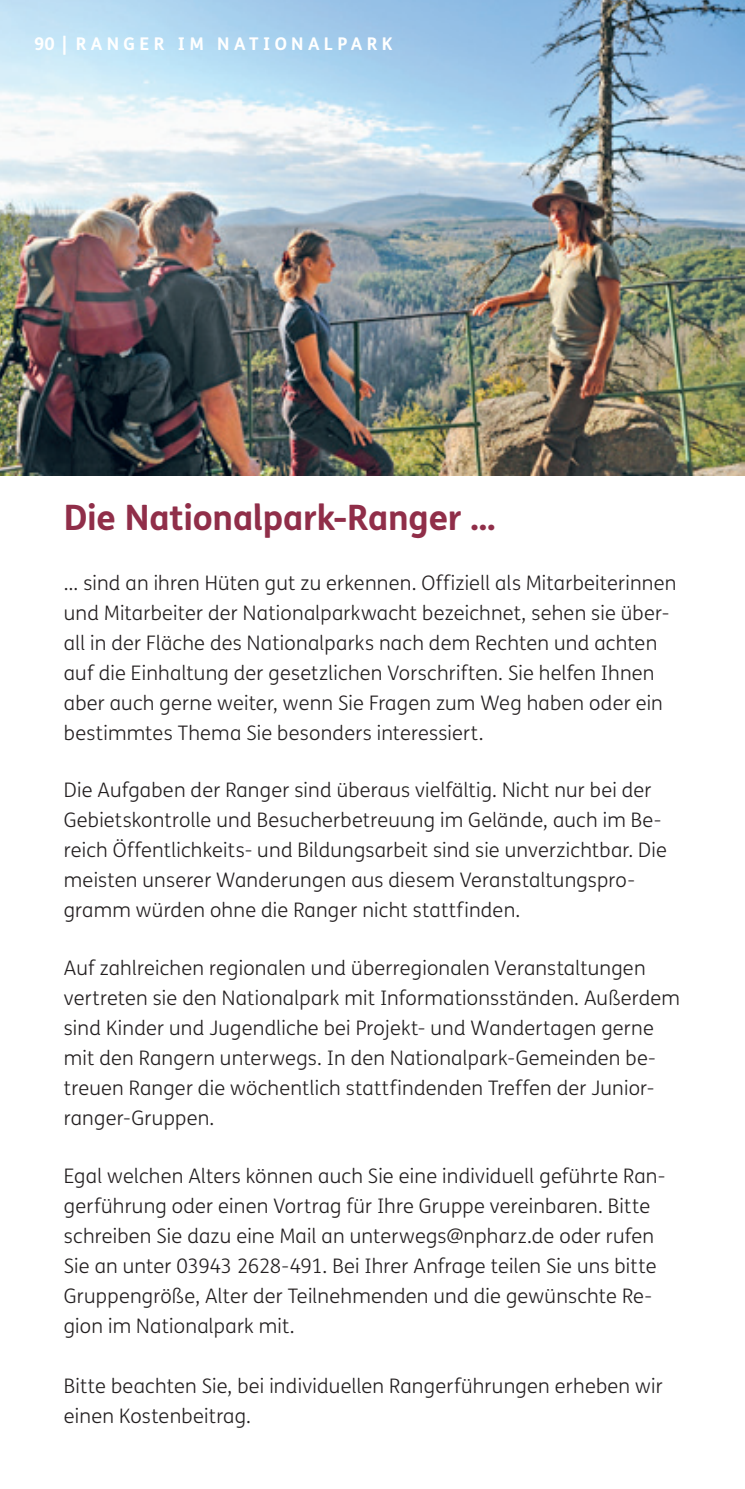
<style>
.page{position:relative;width:745px;height:1489px;background:#fff}
.page>*{position:absolute;margin:0;border:0;box-sizing:border-box;transform-origin:0 0}
.Head1_aubergine{font:700 35px "FS Me";letter-spacing:-.01em;color:#902e49}
.Programm{font:300 20px/30px "FS Me";letter-spacing:.01em;color:#231f20}
.t1{font:700 17.5px "FS Me";letter-spacing:.25em;color:#fff}
</style>
<div class="page">
<img style="left:0;top:0;width:744px;height:475px">
<p class="t1" style="left:34px;top:30px;width:360px">90 | RANGER IM NATIONALPARK</p>
<p class="Head1_aubergine" style="left:64px;top:490px;width:433px">Die Nationalpark-Ranger …</p>
<p class="Programm" style="left:64px;top:567px;width:613px">… sind an ihren Hüten gut zu erkennen. Offiziell als Mitarbeiterinnen und Mitarbeiter der Nationalparkwacht bezeichnet, sehen sie über&shy;all in der Fläche des Nationalparks nach dem Rechten und achten auf die Einhaltung der gesetzlichen Vorschriften. Sie helfen Ihnen aber auch gerne weiter, wenn Sie Fragen zum Weg haben oder ein bestimmtes Thema Sie besonders interessiert.</p>
<p class="Programm" style="left:64px;top:774px;width:604px">Die Aufgaben der Ranger sind überaus vielfältig. Nicht nur bei der Gebietskontrolle und Besucherbetreuung im Gelände, auch im Be&shy;reich Öffentlichkeits- und Bildungsarbeit sind sie unverzichtbar. Die meisten unserer Wanderungen aus diesem Veranstaltungspro&shy;gramm würden ohne die Ranger nicht stattfinden.</p>
<p class="Programm" style="left:64px;top:952px;width:617px">Auf zahlreichen regionalen und überregionalen Veranstaltungen vertreten sie den Nationalpark mit Informationsständen. Außerdem sind Kinder und Jugendliche bei Projekt- und Wandertagen gerne mit den Rangern unterwegs. In den Nationalpark-Gemeinden be&shy;treuen Ranger die wöchentlich stattfindenden Treffen der Junior&shy;ranger-Gruppen.</p>
<p class="Programm" style="left:64px;top:1159px;width:602px">Egal welchen Alters können auch Sie eine individuell geführte Ran&shy;gerführung oder einen Vortrag für Ihre Gruppe vereinbaren. Bitte schreiben Sie dazu eine Mail an unterwegs@npharz.de oder rufen Sie an unter 03943 2628-491. Bei Ihrer Anfrage teilen Sie uns bitte Gruppengröße, Alter der Teilnehmenden und die gewünschte Re&shy;gion im Nationalpark mit.</p>
<p class="Programm" style="left:64px;top:1369px;width:600px">Bitte beachten Sie, bei individuellen Rangerführungen erheben wir einen Kostenbeitrag.</p>
</div>
